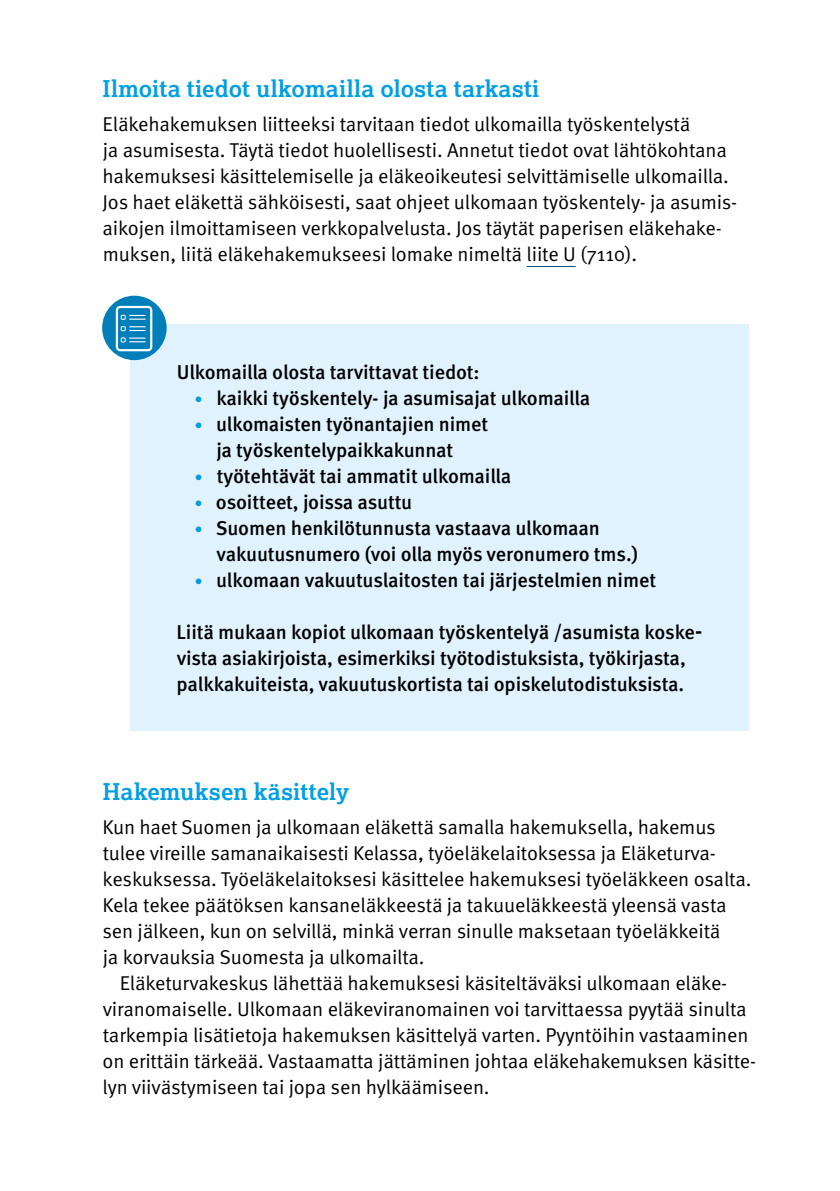
<style>
.page{position:relative;width:840px;height:1191px;background:#fff}
.page>*{position:absolute;margin:0;border:0;box-sizing:border-box;transform-origin:0 0}
.otsikko{font:700 23px "Lexia";letter-spacing:.005em;color:#009fe3}
.leipis{font:20px/26px "Meta OT";letter-spacing:-.01em;color:#000}
.leipis-2{font:500 20px/26px "Meta OT";letter-spacing:-.01em;color:#000}
.leipis_sis{font:20px/26px "Meta OT";letter-spacing:-.01em;color:#000}
.s1{font-weight:400;font-size:16px;color:#009fe3}
</style>
<div class="page">
<div style="left:130px;top:324px;width:618px;height:406px;background:#dff2fd"></div>
<div style="left:102px;top:296px;width:64px;height:64px;background:#007eba;border-radius:50%"></div>
<svg style="left:116px;top:306px;width:36px;height:45px"></svg>
<hr style="left:526px;top:266px;width:49px;height:1px;background:#005478">
<h2 class="otsikko" style="left:102px;top:75px;width:438px">Ilmoita tiedot ulkomailla olosta tarkasti</h2>
<p class="leipis" style="left:102px;top:112px;width:633px">Eläkehakemuksen liitteeksi tarvitaan tiedot ulkomailla työskentelystä<br>ja asumisesta. Täytä tiedot huolellisesti. Annetut tiedot ovat lähtökohtana hakemuksesi käsittelemiselle ja eläkeoikeutesi selvittämiselle ulkomailla.<br>Jos haet eläkettä sähköisesti, saat ohjeet ulkomaan työskentely- ja asumis&shy;aikojen ilmoittamiseen verkkopalvelusta. Jos täytät paperisen eläkehake&shy;muksen, liitä eläkehakemukseesi lomake nimeltä liite U (7110).</p>
<p class="leipis-2" style="left:177px;top:359px;width:304px">Ulkomailla olosta tarvittavat tiedot:</p>
<p class="leipis-2" style="left:194px;top:385px;width:397px"><span class="s1">•</span> kaikki työskentely- ja asumisajat ulkomailla</p>
<p class="leipis-2" style="left:216px;top:411px;width:273px;text-indent:-22px"><span class="s1">•</span> ulkomaisten työnantajien nimet ja työskentelypaikkakunnat</p>
<p class="leipis-2" style="left:194px;top:463px;width:318px"><span class="s1">•</span> työtehtävät tai ammatit ulkomailla</p>
<p class="leipis-2" style="left:194px;top:489px;width:219px"><span class="s1">•</span> osoitteet, joissa asuttu</p>
<p class="leipis-2" style="left:216px;top:515px;width:423px;text-indent:-22px"><span class="s1">•</span> Suomen henkilötunnusta vastaava ulkomaan vakuutusnumero (voi olla myös veronumero tms.)</p>
<p class="leipis-2" style="left:194px;top:567px;width:463px"><span class="s1">•</span> ulkomaan vakuutuslaitosten tai järjestelmien nimet</p>
<p class="leipis-2" style="left:176px;top:619px;width:527px">Liitä mukaan kopiot ulkomaan työskentelyä /asumista koske&shy;vista asiakirjoista, esimerkiksi työtodistuksista, työkirjasta, palkkakuiteista, vakuutuskortista tai opiskelutodistuksista.</p>
<h2 class="otsikko" style="left:103px;top:777px;width:247px">Hakemuksen käsittely</h2>
<p class="leipis" style="left:102px;top:814px;width:650px">Kun haet Suomen ja ulkomaan eläkettä samalla hakemuksella, hakemus tulee vireille samanaikaisesti Kelassa, työeläkelaitoksessa ja Eläketurva&shy;keskuksessa. Työeläkelaitoksesi käsittelee hakemuksesi työeläkkeen osalta.<br>Kela tekee päätöksen kansaneläkkeestä ja takuueläkkeestä yleensä vasta sen jälkeen, kun on selvillä, minkä verran sinulle maksetaan työeläkkeitä<br>ja korvauksia Suomesta ja ulkomailta.</p>
<p class="leipis_sis" style="left:102px;top:970px;width:654px;text-indent:17px">Eläketurvakeskus lähettää hakemuksesi käsiteltäväksi ulkomaan eläke&shy;viranomaiselle. Ulkomaan eläkeviranomainen voi tarvittaessa pyytää sinulta tarkempia lisätietoja hakemuksen käsittelyä varten. Pyyntöihin vastaaminen on erittäin tärkeää. Vastaamatta jättäminen johtaa eläkehakemuksen käsitte&shy;lyn viivästymiseen tai jopa sen hylkäämiseen.</p>
</div>
